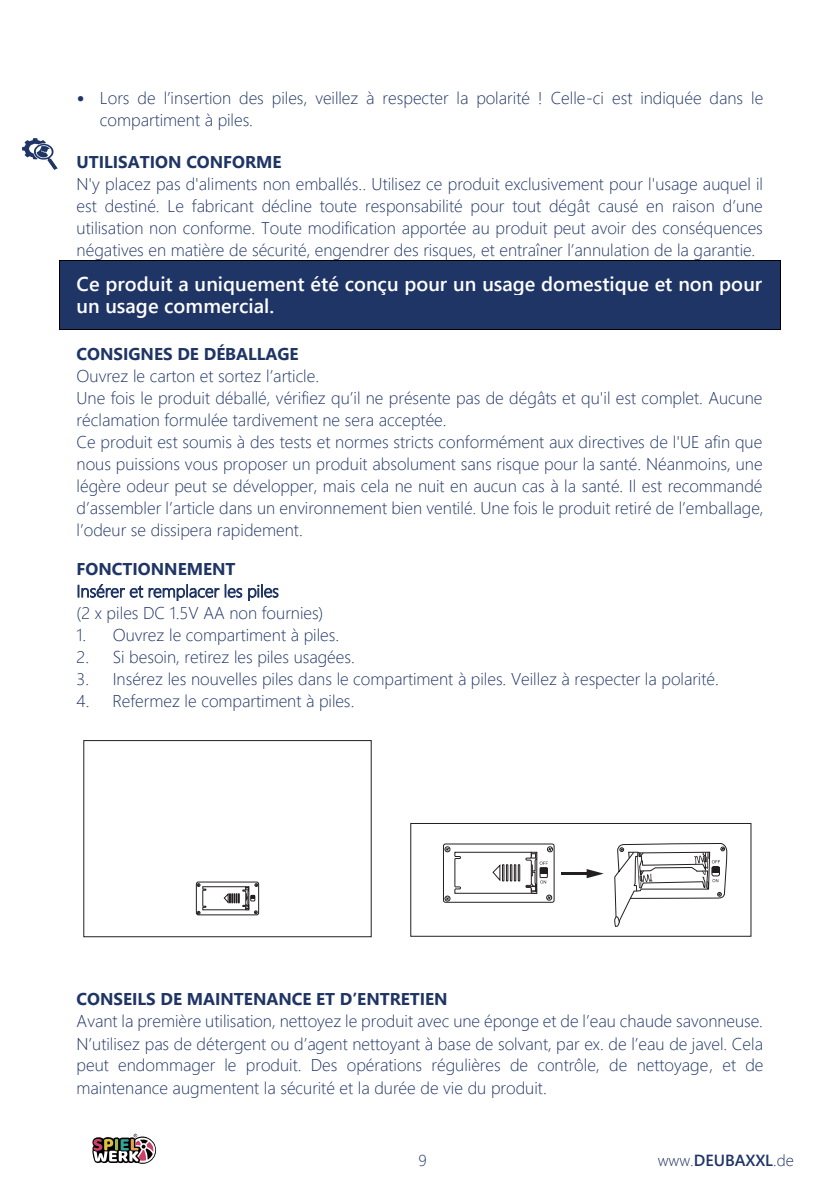
<style>
.page{position:relative;width:840px;height:1191px;background:#fff}
.page>*{position:absolute;margin:0;border:0;box-sizing:border-box;transform-origin:0 0}
.t1{font:600 20px/22px "Segoe UI";color:#fff}
.t2{font:300 17px/22px "Segoe UI";color:#1f3565}
.t3{font:700 17px "Segoe UI";color:#1f3565}
.t4{font:600 16px "Segoe UI";color:#1f3565}
.t5{font:300 16px "Segoe UI";color:#1f3565}
.s1{font-family:"Calibri";font-weight:400}
.s2{font-weight:300}
</style>
<div class="page">
<div style="left:60px;top:261px;width:720px;height:34px;background:#1f3565"></div>
<hr style="left:60px;top:260px;width:720px;height:1px;background:#000">
<hr style="left:59px;top:261px;width:1px;height:34px;background:#000">
<hr style="left:780px;top:261px;width:1px;height:34px;background:#000">
<div style="left:60px;top:295px;width:720px;height:34px;background:#1f3565"></div>
<hr style="left:60px;top:329px;width:720px;height:1px;background:#000">
<hr style="left:59px;top:295px;width:1px;height:34px;background:#000">
<hr style="left:780px;top:295px;width:1px;height:34px;background:#000">
<svg style="left:78px;top:584px;width:141px;height:17px"></svg>
<svg style="left:225px;top:584px;width:17px;height:14px"></svg>
<svg style="left:248px;top:584px;width:30px;height:17px"></svg>
<svg style="left:22px;top:138px;width:36px;height:32px"></svg>
<div style="left:196px;top:882px;width:63px;height:33px;border:1px solid #231f20;border-radius:2px"></div>
<div style="left:443px;top:844px;width:111px;height:58px;border:1px solid #231f20;border-radius:2px"></div>
<div style="left:84px;top:740px;width:287px;height:197px;border:1px solid #231f20"></div>
<hr style="left:561px;top:872px;width:28px;height:2px;background:#231f20">
<svg style="left:586px;top:869px;width:17px;height:9px"></svg>
<div style="left:410px;top:823px;width:341px;height:113px;border:1px solid #231f20"></div>
<svg style="left:197px;top:883px;width:61px;height:31px"></svg>
<svg style="left:444px;top:846px;width:108px;height:55px"></svg>
<svg style="left:614px;top:843px;width:112px;height:94px"></svg>
<svg style="left:92px;top:1133px;width:65px;height:31px"></svg>
<p class="t2" style="left:100px;top:85px;width:664px;text-indent:-23px"><span class="s1">•</span> Lors de l’insertion des piles, veillez à respecter la polarité ! Celle-ci est indiquée dans le compartiment à piles.</p>
<p class="t3" style="left:77px;top:146px;width:206px">UTILISATION CONFORME</p>
<p class="t2" style="left:77px;top:171px;width:687px;text-align:justify">N'y placez pas d'aliments non emballés.. Utilisez ce produit exclusivement pour l'usage auquel il est destiné. Le fabricant décline toute responsabilité pour tout dégât causé en raison d’une utilisation non conforme. Toute modification apportée au produit peut avoir des conséquences négatives en matière de sécurité, engendrer des risques, et entraîner l’annulation de la garantie.</p>
<p class="t1" style="left:77px;top:271px;width:687px">Ce produit a uniquement été conçu pour un usage domestique et non pour un usage commercial.</p>
<p class="t3" style="left:77px;top:338px;width:223px">CONSIGNES DE DÉBALLAGE</p>
<p class="t2" style="left:76px;top:363px;width:688px">Ouvrez le carton et sortez l’article.<br>Une fois le produit déballé, vérifiez qu’il ne présente pas de dégâts et qu'il est complet. Aucune réclamation formulée tardivement ne sera acceptée.<br>Ce produit est soumis à des tests et normes stricts conformément aux directives de l'UE afin que nous puissions vous proposer un produit absolument sans risque pour la santé. Néanmoins, une légère odeur peut se développer, mais cela ne nuit en aucun cas à la santé. Il est recommandé d’assembler l’article dans un environnement bien ventilé. Une fois le produit retiré de l’emballage, l’odeur se dissipera rapidement.</p>
<p class="t3" style="left:77px;top:552px;width:160px">FONCTIONNEMENT</p>
<p class="t2" style="left:77px;top:578px;width:248px">Insérer et remplacer les piles<br>(2 x piles DC 1.5V AA non fournies)</p>
<p class="t2" style="left:77px;top:622px;width:264px">1. Ouvrez le compartiment à piles.</p>
<p class="t2" style="left:77px;top:644px;width:279px">2. Si besoin, retirez les piles usagées.</p>
<p class="t2" style="left:77px;top:666px;width:643px">3. Insérez les nouvelles piles dans le compartiment à piles. Veillez à respecter la polarité.</p>
<p class="t2" style="left:77px;top:688px;width:279px">4. Refermez le compartiment à piles.</p>
<p class="t3" style="left:77px;top:983px;width:372px">CONSEILS DE MAINTENANCE ET D’ENTRETIEN</p>
<p class="t2" style="left:76px;top:1008px;width:688px;text-align:justify">Avant la première utilisation, nettoyez le produit avec une éponge et de l’eau chaude savonneuse.<br>N’utilisez pas de détergent ou d’agent nettoyant à base de solvant, par ex. de l’eau de javel. Cela peut endommager le produit. Des opérations régulières de contrôle, de nettoyage, et de maintenance augmentent la sécurité et la durée de vie du produit.</p>
<p class="t5" style="left:418px;top:1145px;width:10px">9</p>
<p class="t4" style="left:657px;top:1145px;width:137px"><span class="s2">www.</span>DEUBAXXL<span class="s2">.de</span></p>
</div>
